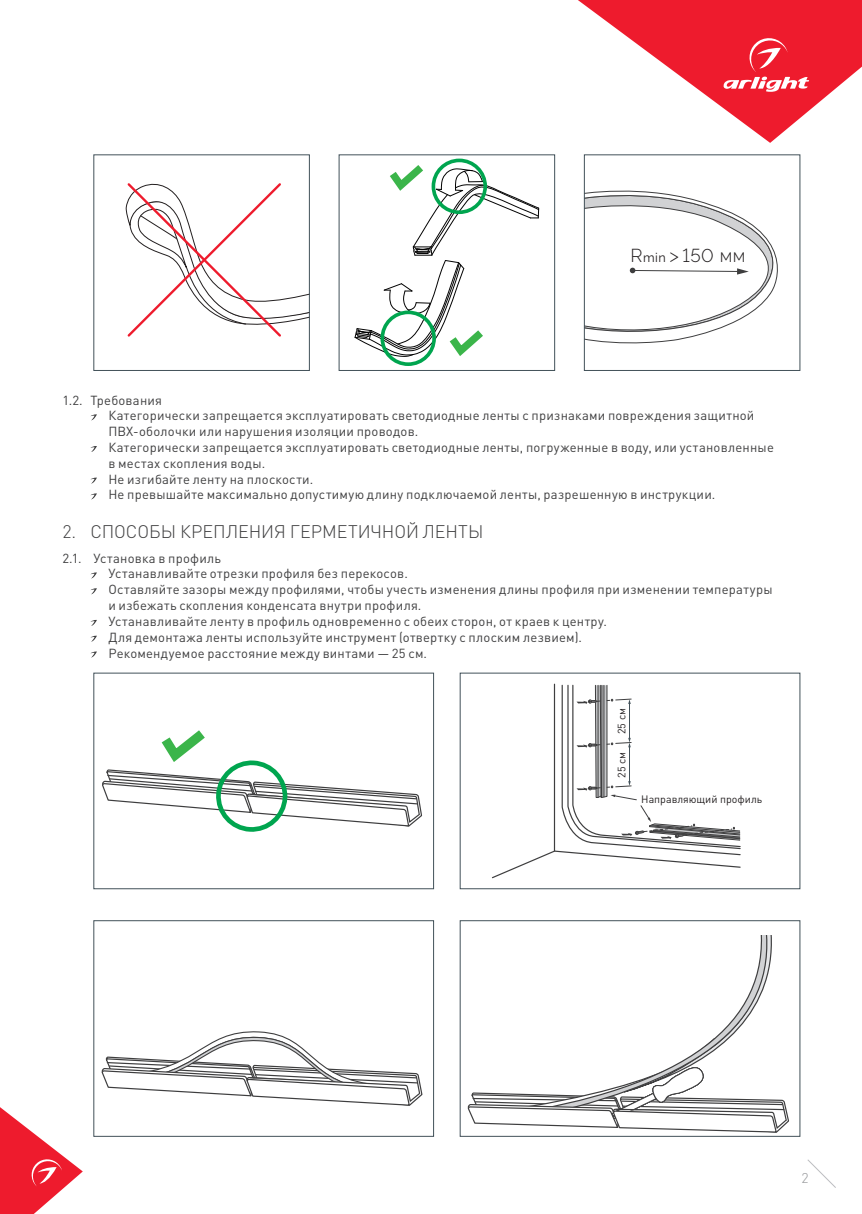
<style>
.page{position:relative;width:862px;height:1214px;background:#fff}
.page>*{position:absolute;margin:0;border:0;box-sizing:border-box;transform-origin:0 0}
.t1{font:300 18.6px "Raleway";color:#231f20}
.t2{font:300 18px "DIN Pro";letter-spacing:-.005em;color:#3e3e3f}
.t3{font:300 14px "DIN Pro";color:#939598}
.t4{font:13px/15.8px "DIN Pro";letter-spacing:.02em;color:#3e3e3f}
.t5{font:10.6px "DIN Pro";color:#231f20}
.s1{font-weight:400;font-size:12.6px}
</style>
<div class="page">
<svg style="left:0;top:1107px;width:83px;height:106px"></svg>
<svg style="left:578px;top:0;width:284px;height:143px"></svg>
<svg style="left:807px;top:1159px;width:29px;height:29px"></svg>
<svg style="left:90px;top:414px;width:7px;height:6px"></svg>
<svg style="left:90px;top:446px;width:7px;height:6px"></svg>
<svg style="left:90px;top:477px;width:7px;height:6px"></svg>
<svg style="left:90px;top:493px;width:7px;height:6px"></svg>
<svg style="left:90px;top:572px;width:7px;height:6px"></svg>
<svg style="left:91px;top:588px;width:6px;height:6px"></svg>
<svg style="left:90px;top:619px;width:7px;height:7px"></svg>
<svg style="left:90px;top:635px;width:7px;height:6px"></svg>
<svg style="left:90px;top:651px;width:7px;height:6px"></svg>
<svg style="left:354px;top:158px;width:186px;height:203px"></svg>
<div style="left:431px;top:159px;width:56px;height:55px;border:4px solid #00a54f;border-radius:50%"></div>
<div style="left:380px;top:310px;width:56px;height:56px;border:4px solid #00a54f;border-radius:50%"></div>
<svg style="left:102px;top:730px;width:320px;height:102px"></svg>
<svg style="left:586px;top:190px;width:192px;height:154px"></svg>
<svg style="left:101px;top:1031px;width:322px;height:75px"></svg>
<div style="left:94px;top:920px;width:340px;height:216px;border:1px solid #425159"></div>
<svg style="left:467px;top:935px;width:322px;height:198px"></svg>
<div style="left:460px;top:920px;width:340px;height:216px;border:1px solid #425159"></div>
<svg style="left:492px;top:683px;width:249px;height:196px"></svg>
<svg style="left:125px;top:183px;width:183px;height:154px"></svg>
<p class="t1" style="left:630px;top:244px;width:117px">R<span class="s1">min</span> &gt; 150 мм</p>
<p class="t4" style="left:62px;top:391px;width:101px">1.2. Требования</p>
<p class="t4" style="left:108px;top:407px;width:647px">Категорически запрещается эксплуатировать светодиодные ленты с признаками повреждения защитной<br>ПВХ-оболочки или нарушения изоляции проводов.</p>
<p class="t4" style="left:108px;top:439px;width:667px">Категорически запрещается эксплуатировать светодиодные ленты, погруженные в воду, или установленные в местах скопления воды.</p>
<p class="t4" style="left:108px;top:470px;width:206px">Не изгибайте ленту на плоскости.</p>
<p class="t4" style="left:108px;top:486px;width:608px">Не превышайте максимально допустимую длину подключаемой ленты, разрешенную в инструкции.</p>
<p class="t2" style="left:62px;top:519px;width:423px">2. СПОСОБЫ КРЕПЛЕНИЯ ГЕРМЕТИЧНОЙ ЛЕНТЫ</p>
<p class="t4" style="left:62px;top:549px;width:160px">2.1. Установка в профиль</p>
<p class="t4" style="left:108px;top:565px;width:301px">Устанавливайте отрезки профиля без перекосов.</p>
<p class="t4" style="left:108px;top:581px;width:666px">Оставляйте зазоры между профилями, чтобы учесть изменения длины профиля при изменении температуры и избежать скопления конденсата внутри профиля.</p>
<p class="t4" style="left:108px;top:612px;width:500px">Устанавливайте ленту в профиль одновременно с обеих сторон, от краев к центру.</p>
<p class="t4" style="left:108px;top:628px;width:475px">Для демонтажа ленты используйте инструмент (отвертку с плоским лезвием).</p>
<p class="t4" style="left:108px;top:644px;width:320px">Рекомендуемое расстояние между винтами — 25 см.</p>
<p class="t5" style="left:614px;top:734px;width:27px;rotate:-90deg">25 см</p>
<p class="t5" style="left:614px;top:777px;width:27px;rotate:-90deg">25 см</p>
<p class="t5" style="left:641px;top:792px;width:122px">Направляющий профиль</p>
<p class="t3" style="left:801px;top:1168px;width:9px">2</p>
</div>
